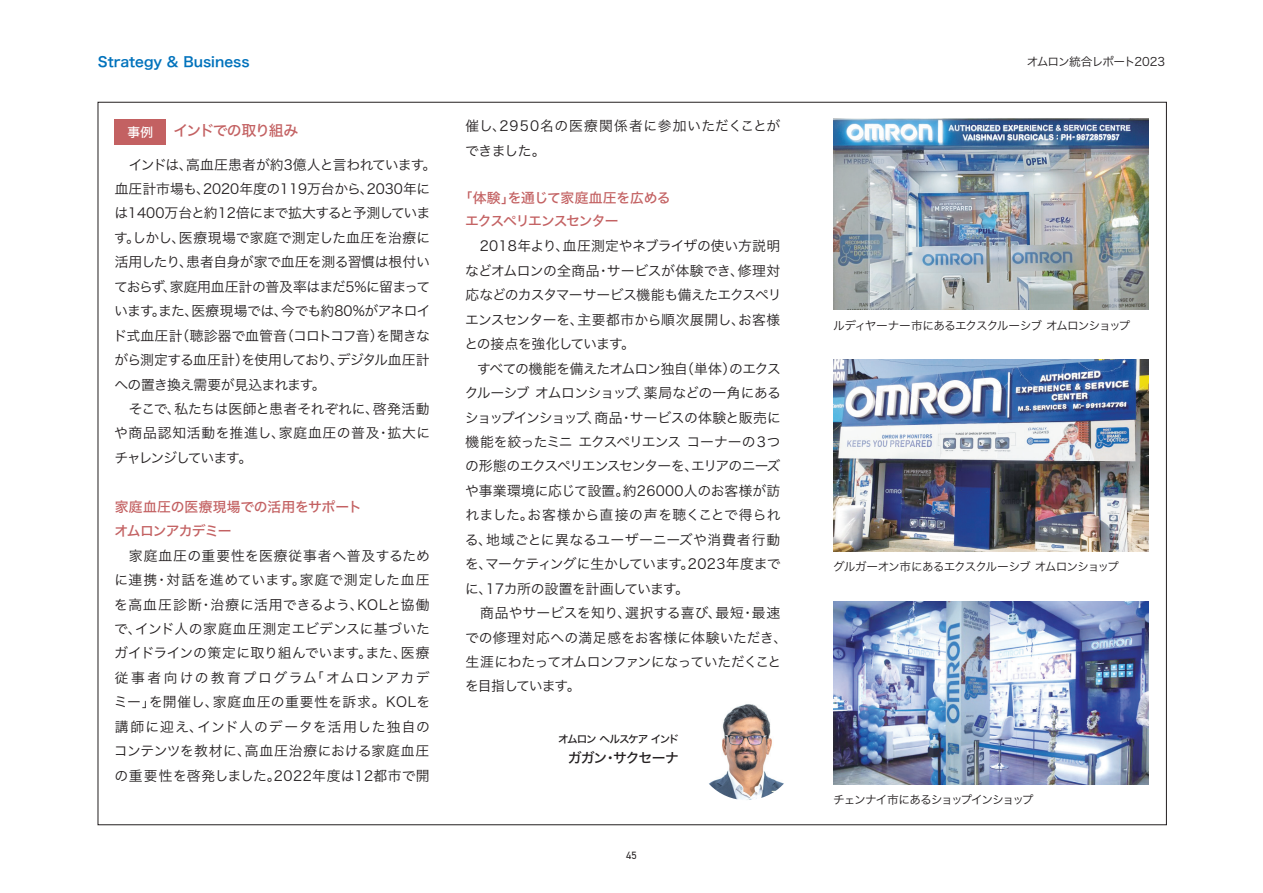
<style>
.page{position:relative;width:1263px;height:893px;background:#fff}
.page>*{position:absolute;margin:0;border:0;box-sizing:border-box;transform-origin:0 0}
.t1{font:14.85px "Hiragino Sans W5";letter-spacing:-.075em;color:#c36162}
.t2{font:13.8px/24.5px "Hiragino Sans W3";letter-spacing:-.02em;color:#231f20}
.t3{font:13.8px/24.5px "Hiragino Sans W3";letter-spacing:.045em;color:#231f20}
.t4{font:13.8px/22.4px "Hiragino Sans W5";letter-spacing:-.04em;color:#c36162}
.t5{font:13.8px/24.5px "Hiragino Sans W5";letter-spacing:-.02em;color:#c36162}
.t6{font:13.8px "Hiragino Sans W6";color:#0072bc}
.t7{font:13.8px "Hiragino Sans W5";letter-spacing:-.07em;color:#231f20}
.t8{font:12.75px "Hiragino Sans W5";color:#fff}
.t9{font:11.7px "Hiragino Sans W3";letter-spacing:-.08em;color:#231f20}
.t10{font:10.65px "Hiragino Sans W5";letter-spacing:-.125em;color:#231f20}
.t11{font:10.65px "DIN2014";color:#231f20}
</style>
<div class="page">
<img style="left:695px;top:698px;width:102px;height:102px;border-radius:51px">
<img style="left:833px;top:118px;width:315px;height:192px">
<img style="left:833px;top:360px;width:315px;height:191px">
<img style="left:833px;top:601px;width:315px;height:183px">
<div style="left:115px;top:119px;width:51px;height:26px;background:#c36162"></div>
<p class="t6" style="left:98px;top:50px;width:153px">Strategy &amp; Business</p>
<p class="t9" style="left:1027px;top:51px;width:140px">オムロン統合レポート2023</p>
<p class="t1" style="left:174px;top:117px;width:126px">インドでの取り組み</p>
<p class="t2" style="left:113px;top:151px;width:325px">　インドは、高血圧患者が約3億人と言われています。血圧計市場も、2020年度の119万台から、2030年には1400万台と約12倍にまで拡大すると予測しています。しかし、医療現場で家庭で測定した血圧を治療に活用したり、患者自身が家で血圧を測る習慣は根付いておらず、家庭用血圧計の普及率はまだ5%に留まっています。また、医療現場では、今でも約80%がアネロイド式血圧計（聴診器で血管音（コロトコフ音）を聞きながら測定する血圧計）を使用しており、デジタル血圧計への置き換え需要が見込まれます。<br>　そこで、私たちは医師と患者それぞれに、啓発活動や商品認知活動を推進し、家庭血圧の普及・拡大にチャレンジしています。</p>
<p class="t5" style="left:114px;top:494px;width:249px">家庭血圧の医療現場での活用をサポートオムロンアカデミー</p>
<p class="t2" style="left:114px;top:542px;width:318px;text-align:justify">　家庭血圧の重要性を医療従事者へ普及するために連携・対話を進めています。家庭で測定した血圧を高血圧診断・治療に活用できるよう、KOLと協働で、インド人の家庭血圧測定エビデンスに基づいたガイドラインの策定に取り組んでいます。また、医療従事者向けの教育プログラム「オムロンアカデミー」を開催し、家庭血圧の重要性を訴求。KOLを講師に迎え、インド人のデータを活用した独自のコンテンツを教材に、高血圧治療における家庭血圧の重要性を啓発しました。2022年度は12都市で開</p>
<p class="t8" style="left:127px;top:120px;width:27px">事例</p>
<p class="t3" style="left:465px;top:113px;width:317px">催し、2950名の医療関係者に参加いただくことができました。</p>
<p class="t4" style="left:465px;top:186px;width:207px;text-indent:-7px">「体験」を通じて家庭血圧を広めるエクスペリエンスセンター</p>
<p class="t2" style="left:464px;top:233px;width:319px;text-align:justify">　2018年より、血圧測定やネブライザの使い方説明などオムロンの全商品・サービスが体験でき、修理対応などのカスタマーサービス機能も備えたエクスペリエンスセンターを、主要都市から順次展開し、お客様との接点を強化しています。</p>
<p class="t2" style="left:465px;top:355px;width:324px;text-indent:12px">すべての機能を備えたオムロン独自（単体）のエクスクルーシブ オムロンショップ、薬局などの一角にあるショップインショップ、商品・サービスの体験と販売に機能を絞ったミニ エクスペリエンス コーナーの３つの形態のエクスペリエンスセンターを、エリアのニーズや事業環境に応じて設置。約26000人のお客様が訪れました。お客様から直接の声を聴くことで得られる、地域ごとに異なるユーザーニーズや消費者行動を、マーケティングに生かしています。2023年度までに、17カ所の設置を計画しています。<br>　商品やサービスを知り、選択する喜び、最短・最速での修理対応への満足感をお客様に体験いただき、生涯にわたってオムロンファンになっていただくことを目指しています。</p>
<p class="t10" style="left:558px;top:729px;width:122px">オムロン ヘルスケア インド</p>
<p class="t7" style="left:568px;top:745px;width:112px">ガガン・サクセーナ</p>
<p class="t11" style="left:626px;top:849px;width:12px">45</p>
<p class="t9" style="left:833px;top:315px;width:298px">ルディヤーナー市にあるエクスクルーシブ オムロンショップ</p>
<p class="t9" style="left:833px;top:556px;width:287px">グルガーオン市にあるエクスクルーシブ オムロンショップ</p>
<p class="t9" style="left:833px;top:789px;width:202px">チェンナイ市にあるショップインショップ</p>
</div>
